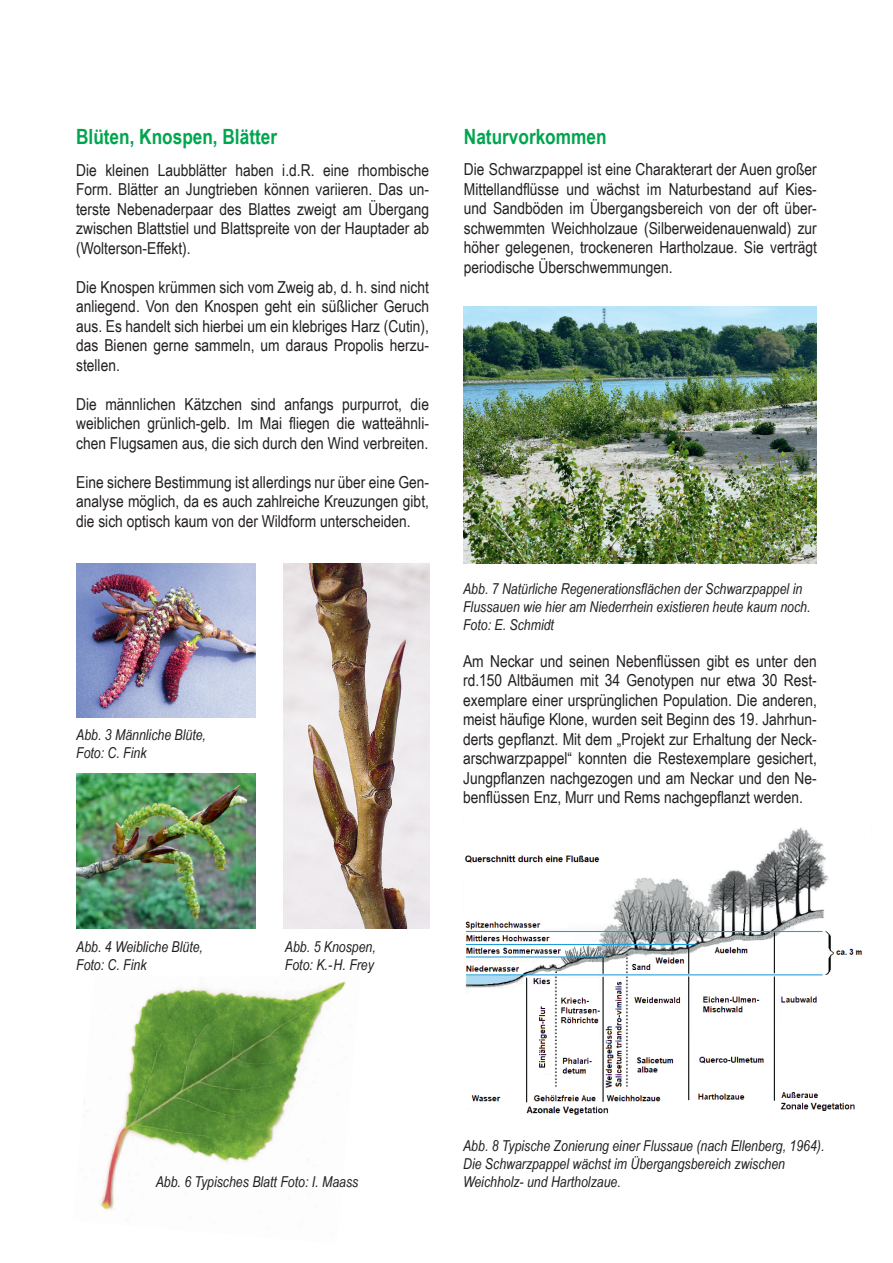
<style>
.page{position:relative;width:893px;height:1263px;background:#fff}
.page>*{position:absolute;margin:0;border:0;box-sizing:border-box;transform-origin:0 0}
.t1{font:700 21px "Arial Narrow";color:#00a54f}
.t2{font:16.5px/19.5px "Arial Narrow";color:#231f20;text-align:justify}
.t3{font:italic 15px/18px "Arial Narrow";color:#231f20}
</style>
<div class="page">
<img style="left:464px;top:827px;width:399px;height:288px">
<img style="left:463px;top:306px;width:353px;height:257px">
<img style="left:76px;top:563px;width:180px;height:155px">
<img style="left:76px;top:774px;width:180px;height:154px">
<img style="left:284px;top:563px;width:145px;height:365px">
<img style="left:83px;top:981px;width:263px;height:239px">
<p class="t1" style="left:76px;top:121px;width:202px">Blüten, Knospen, Blätter</p>
<p class="t2" style="left:76px;top:160px;width:354px">Die kleinen Laubblätter haben i.d.R. eine rhombische Form. Blätter an Jungtrieben können variieren. Das un&shy;terste Nebenaderpaar des Blattes zweigt am Übergang zwischen Blattstiel und Blattspreite von der Hauptader ab (Wolterson-Effekt).</p>
<p class="t2" style="left:76px;top:277px;width:354px">Die Knospen krümmen sich vom Zweig ab, d. h. sind nicht anliegend. Von den Knospen geht ein süßlicher Geruch aus. Es handelt sich hierbei um ein klebriges Harz (Cutin), das Bienen gerne sammeln, um daraus Propolis herzu&shy;stellen.</p>
<p class="t2" style="left:76px;top:394px;width:354px">Die männlichen Kätzchen sind anfangs purpurrot, die weiblichen grünlich-gelb. Im Mai fliegen die watteähnli&shy;chen Flugsamen aus, die sich durch den Wind verbreiten.</p>
<p class="t2" style="left:76px;top:472px;width:354px">Eine sichere Bestimmung ist allerdings nur über eine Gen&shy;analyse möglich, da es auch zahlreiche Kreuzungen gibt, die sich optisch kaum von der Wildform unterscheiden.</p>
<p class="t3" style="left:76px;top:726px;width:131px">Abb. 3 Männliche Blüte,<br>Foto: C. Fink</p>
<p class="t1" style="left:464px;top:121px;width:144px">Naturvorkommen</p>
<p class="t2" style="left:464px;top:159px;width:354px">Die Schwarzpappel ist eine Charakterart der Auen großer Mittellandflüsse und wächst im Naturbestand auf Kies&shy;und Sandböden im Übergangsbereich von der oft über&shy;schwemmten Weichholzaue (Silberweidenauenwald) zur höher gelegenen, trockeneren Hartholzaue. Sie verträgt periodische Überschwemmungen.</p>
<p class="t3" style="left:463px;top:579px;width:349px">Abb. 7 Natürliche Regenerationsflächen der Schwarzpappel in<br>Flussauen wie hier am Niederrhein existieren heute kaum noch.<br>Foto: E. Schmidt</p>
<p class="t2" style="left:463px;top:650px;width:355px">Am Neckar und seinen Nebenflüssen gibt es unter den rd.150 Altbäumen mit 34 Genotypen nur etwa 30 Rest&shy;exemplare einer ursprünglichen Population. Die anderen, meist häufige Klone, wurden seit Beginn des 19. Jahrhun&shy;derts gepflanzt. Mit dem „Projekt zur Erhaltung der Neck&shy;arschwarzpappel“ konnten die Restexemplare gesichert, Jungpflanzen nachgezogen und am Neckar und den Ne&shy;benflüssen Enz, Murr und Rems nachgepflanzt werden.</p>
<p class="t3" style="left:76px;top:937px;width:128px">Abb. 4 Weibliche Blüte,<br>Foto: C. Fink</p>
<p class="t3" style="left:285px;top:937px;width:92px">Abb. 5 Knospen,<br>Foto: K.-H. Frey</p>
<p class="t3" style="left:156px;top:1172px;width:204px">Abb. 6 Typisches Blatt Foto: I. Maass</p>
<p class="t3" style="left:463px;top:1136px;width:363px">Abb. 8 Typische Zonierung einer Flussaue (nach Ellenberg, 1964).<br>Die Schwarzpappel wächst im Übergangsbereich zwischen<br>Weichholz- und Hartholzaue.</p>
</div>
